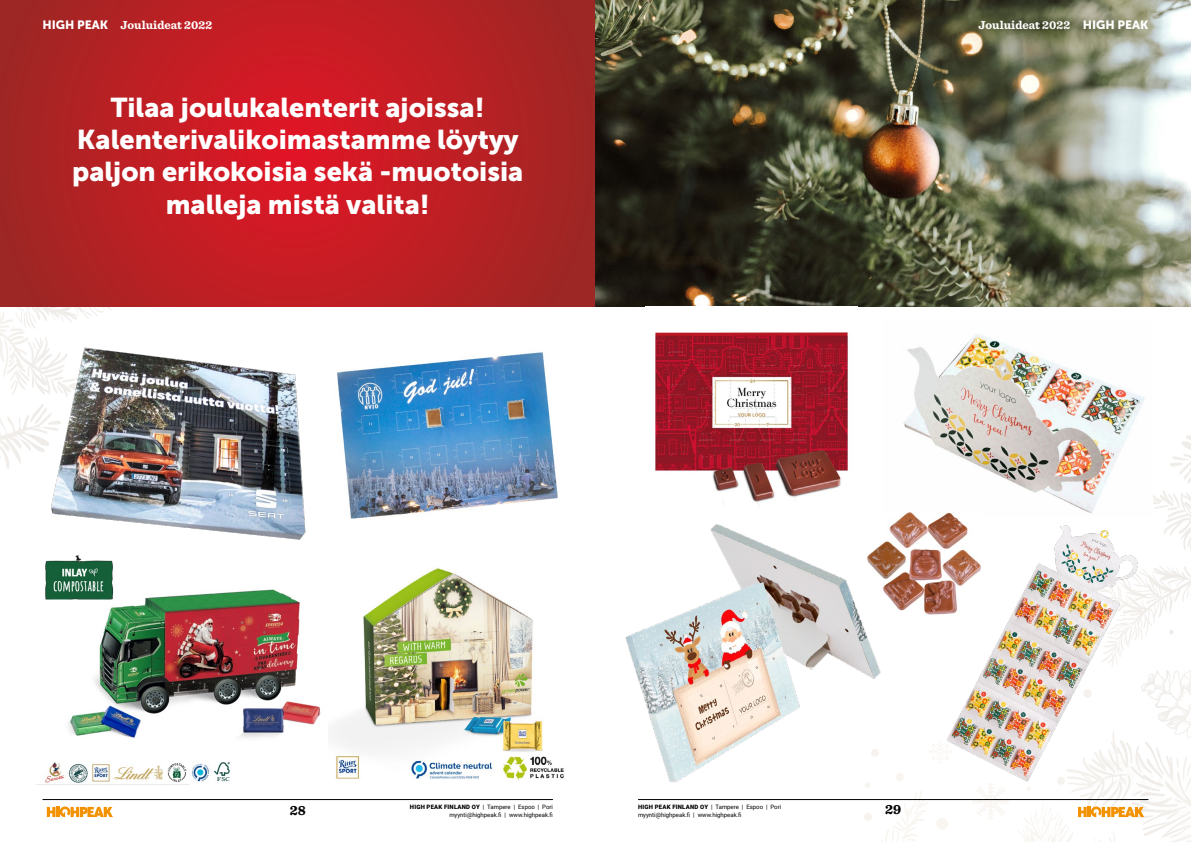
<style>
.page{position:relative;width:1191px;height:842px;background:#fff}
.page>*{position:absolute;margin:0;border:0;box-sizing:border-box;transform-origin:0 0}
.t1{font:27.1px/32.5px "Museo Sans 900";color:#fff;text-align:center}
.t2{font:700 14px "Sentinel";color:#000}
.t3{font:700 12px "Sentinel";color:#fff}
.t4{font:6px/8px "Roboto";color:#000;text-align:right}
.s1{font-family:"Museo Sans 900";font-weight:400}
.s2{font-weight:900}
</style>
<div class="page">
<svg style="left:972px;top:789px;width:22px;height:31px"></svg>
<svg style="left:929px;top:744px;width:7px;height:16px"></svg>
<svg style="left:937px;top:818px;width:11px;height:11px"></svg>
<svg style="left:862px;top:773px;width:67px;height:69px"></svg>
<svg style="left:858px;top:306px;width:333px;height:244px"></svg>
<hr style="left:638px;top:799px;width:510px;height:1px;background:#000">
<hr style="left:43px;top:799px;width:510px;height:1px;background:#000">
<svg style="left:1016px;top:565px;width:175px;height:277px"></svg>
<svg style="left:47px;top:806px;width:66px;height:11px"></svg>
<svg style="left:0;top:0;width:595px;height:306px;background:#ba1f24"></svg>
<img style="left:11px;top:341px;width:295px;height:199px">
<img style="left:45px;top:556px;width:276px;height:227px">
<img style="left:330px;top:568px;width:234px;height:212px">
<img style="left:337px;top:352px;width:221px;height:167px">
<img style="left:883px;top:320px;width:269px;height:197px">
<img style="left:936px;top:517px;width:213px;height:272px">
<img style="left:895px;top:512px;width:85px;height:115px">
<img style="left:595px;top:0;width:596px;height:306px">
<img style="left:655px;top:332px;width:193px;height:171px">
<img style="left:625px;top:512px;width:270px;height:287px">
<h3 class="t3" style="left:43px;top:16px;width:171px"><span class="s1">HIGH PEAK</span> Jouluideat 2022</h3>
<h3 class="t3" style="left:978px;top:16px;width:171px">Jouluideat 2022 <span class="s1">HIGH PEAK</span></h3>
<h1 class="t1" style="left:72px;top:91px;width:453px">Tilaa joulukalenterit ajoissa!<br>Kalenterivalikoimastamme löytyy paljon erikokoisia sekä -muotoisia malleja mistä valita!</h1>
<p class="t4" style="left:410px;top:803px;width:144px"><span class="s2">HIGH PEAK FINLAND OY</span> | Tampere | Espoo | Pori myynti@highpeak.fi | www.highpeak.fi</p>
<p class="t4" style="left:638px;top:803px;width:145px;text-align:left"><span class="s2">HIGH PEAK FINLAND OY</span> | Tampere | Espoo | Pori myynti@highpeak.fi | www.highpeak.fi</p>
<h2 class="t2" style="left:290px;top:799px;width:18px">28</h2>
<h2 class="t2" style="left:885px;top:798px;width:18px">29</h2>
</div>
